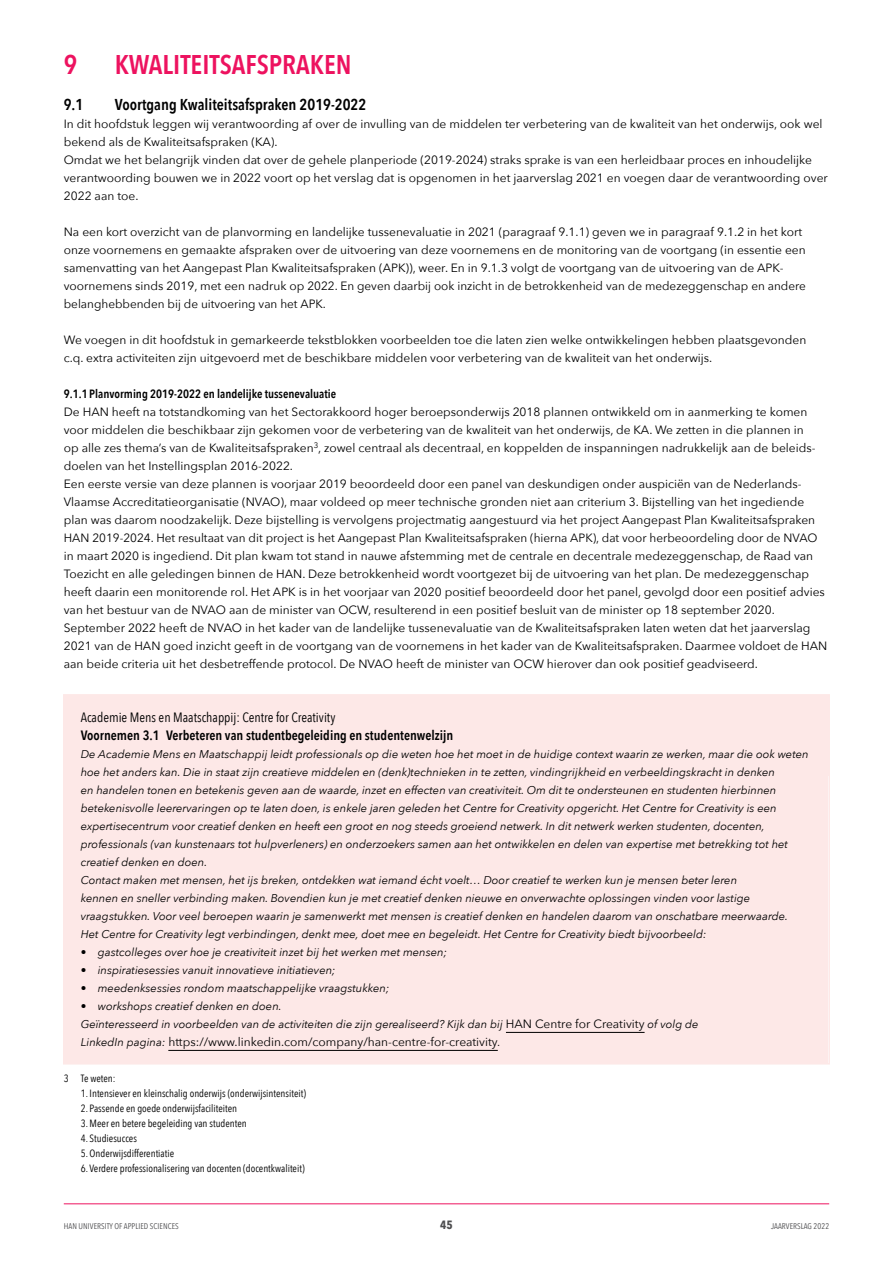
<style>
.page{position:relative;width:893px;height:1263px;background:#fff}
.page>*{position:absolute;margin:0;border:0;box-sizing:border-box;transform-origin:0 0}
.H2_Kop_2{font:600 27px "Avenir Next Condensed";color:#ed125f}
.H3_Paragraafkop{font:600 15.75px "Avenir Next Condensed";color:#000}
.H4_Kader_kop{font:600 13.5px/18px "Avenir Next Condensed";color:#000}
.P_Body{font:12px/18px "Avenir Next";color:#000}
.P_Body_1_witregel_vo{font:12px/18px "Avenir Next";color:#000}
.P_Kader_brood{font:12px "Avenir Next";color:#000}
.H4_Alineakop{font:600 12px "Avenir Next Condensed";color:#000}
.t1{font:700 12px "Avenir Next Condensed";color:#4d4d4f}
.P_Kader_brood-2{font:italic 11.25px/18px "Avenir Next";color:#000}
.P_Body-2{font:10.5px "Avenir Next Condensed";color:#000}
.t2{font:8.25px "Avenir Next Condensed";letter-spacing:.005em;color:#4d4d4f}
.s1{font-weight:400}
.s2{font-style:normal;font-size:12px}
.s3{font-style:italic;font-size:11.25px}
</style>
<div class="page">
<hr style="left:64px;top:1203px;width:765px;height:1px;background:#ed125f">
<div style="left:64px;top:695px;width:765px;height:80px;background:#fde8e7"></div>
<div style="left:63px;top:694px;width:767px;height:56px;border:2px solid #fde8e7"></div>
<div style="left:65px;top:734px;width:763px;height:330px;background:#fde8e7"></div>
<div style="left:63px;top:728px;width:767px;height:336px;border:2px solid #fde8e7"></div>
<hr style="left:506px;top:1032px;width:139px;height:1px;background:#000">
<hr style="left:168px;top:1050px;width:330px;height:1px;background:#000">
<h2 class="H2_Kop_2" style="left:64px;top:41px;width:15px">9</h2>
<h2 class="H2_Kop_2" style="left:115px;top:41px;width:238px">KWALITEITSAFSPRAKEN</h2>
<h3 class="H3_Paragraafkop" style="left:64px;top:91px;width:21px">9.1</h3>
<h3 class="H3_Paragraafkop" style="left:115px;top:91px;width:253px">Voortgang Kwaliteitsafspraken 2019-2022</h3>
<p class="P_Body" style="left:64px;top:114px;width:760px">In dit hoofdstuk leggen wij verantwoording af over de invulling van de middelen ter verbetering van de kwaliteit van het onderwijs, ook wel bekend als de Kwaliteitsafspraken (KA).</p>
<p class="P_Body" style="left:64px;top:150px;width:766px">Omdat we het belangrijk vinden dat over de gehele planperiode (2019-2024) straks sprake is van een herleidbaar proces en inhoudelijke verantwoording bouwen we in 2022 voort op het verslag dat is opgenomen in het jaarverslag 2021 en voegen daar de verantwoording over<br>2022 aan toe.</p>
<p class="P_Body_1_witregel_vo" style="left:64px;top:222px;width:744px">Na een kort overzicht van de planvorming en landelijke tussenevaluatie in 2021 (paragraaf 9.1.1) geven we in paragraaf 9.1.2 in het kort onze voornemens en gemaakte afspraken over de uitvoering van deze voornemens en de monitoring van de voortgang (in essentie een samenvatting van het Aangepast Plan Kwaliteitsafspraken (APK)), weer. En in 9.1.3 volgt de voortgang van de uitvoering van de APK&shy;voornemens sinds 2019, met een nadruk op 2022. En geven daarbij ook inzicht in de betrokkenheid van de medezeggenschap en andere belanghebbenden bij de uitvoering van het APK.</p>
<p class="P_Body_1_witregel_vo" style="left:64px;top:330px;width:744px">We voegen in dit hoofdstuk in gemarkeerde tekstblokken voorbeelden toe die laten zien welke ontwikkelingen hebben plaatsgevonden c.q. extra activiteiten zijn uitgevoerd met de beschikbare middelen voor verbetering van de kwaliteit van het onderwijs.</p>
<h4 class="H4_Alineakop" style="left:64px;top:383px;width:274px">9.1.1 Planvorming 2019-2022 en landelijke tussenevaluatie</h4>
<p class="P_Body" style="left:64px;top:402px;width:752px">De HAN heeft na totstandkoming van het Sectorakkoord hoger beroepsonderwijs 2018 plannen ontwikkeld om in aanmerking te komen voor middelen die beschikbaar zijn gekomen voor de verbetering van de kwaliteit van het onderwijs, de KA. We zetten in die plannen in op alle zes thema’s van de Kwaliteitsafspraken<sup>3</sup>, zowel centraal als decentraal, en koppelden de inspanningen nadrukkelijk aan de beleids&shy;doelen van het Instellingsplan 2016-2022.</p>
<p class="P_Body" style="left:64px;top:474px;width:763px">Een eerste versie van deze plannen is voorjaar 2019 beoordeeld door een panel van deskundigen onder auspiciën van de Nederlands-Vlaamse Accreditatieorganisatie (NVAO), maar voldeed op meer technische gronden niet aan criterium 3. Bijstelling van het ingediende plan was daarom noodzakelijk. Deze bijstelling is vervolgens projectmatig aangestuurd via het project Aangepast Plan Kwaliteitsafspraken HAN 2019-2024. Het resultaat van dit project is het Aangepast Plan Kwaliteitsafspraken (hierna APK), dat voor herbeoordeling door de NVAO in maart 2020 is ingediend. Dit plan kwam tot stand in nauwe afstemming met de centrale en decentrale medezeggenschap, de Raad van Toezicht en alle geledingen binnen de HAN. Deze betrokkenheid wordt voortgezet bij de uitvoering van het plan. De medezeggenschap heeft daarin een monitorende rol. Het APK is in het voorjaar van 2020 positief beoordeeld door het panel, gevolgd door een positief advies van het bestuur van de NVAO aan de minister van OCW, resulterend in een positief besluit van de minister op 18 september 2020.</p>
<p class="P_Body" style="left:64px;top:618px;width:765px">September 2022 heeft de NVAO in het kader van de landelijke tussenevaluatie van de Kwaliteitsafspraken laten weten dat het jaarverslag<br>2021 van de HAN goed inzicht geeft in de voortgang van de voornemens in het kader van de Kwaliteitsafspraken. Daarmee voldoet de HAN aan beide criteria uit het desbetreffende protocol. De NVAO heeft de minister van OCW hierover dan ook positief geadviseerd.</p>
<p class="H4_Kader_kop" style="left:81px;top:708px;width:374px"><span class="s1">Academie Mens en Maatschappij: Centre for Creativity<br></span>Voornemen 3.1 Verbeteren van studentbegeleiding en studentenwelzijn</p>
<p class="P_Kader_brood-2" style="left:81px;top:744px;width:729px">De Academie Mens en Maatschappij leidt professionals op die weten hoe het moet in de huidige context waarin ze werken, maar die ook weten hoe het anders kan. Die in staat zijn creatieve middelen en (denk)technieken in te zetten, vindingrijkheid en verbeeldingskracht in denken<br>en handelen tonen en betekenis geven aan de waarde, inzet en effecten van creativiteit. Om dit te ondersteunen en studenten hierbinnen betekenisvolle leerervaringen op te laten doen, is enkele jaren geleden het Centre for Creativity opgericht. Het Centre for Creativity is een expertisecentrum voor creatief denken en heeft een groot en nog steeds groeiend netwerk. In dit netwerk werken studenten, docenten, professionals (van kunstenaars tot hulpverleners) en onderzoekers samen aan het ontwikkelen en delen van expertise met betrekking tot het creatief denken en doen.</p>
<p class="P_Kader_brood-2" style="left:81px;top:870px;width:709px">Contact maken met mensen, het ijs breken, ontdekken wat iemand écht voelt… Door creatief te werken kun je mensen beter leren<br>kennen en sneller verbinding maken. Bovendien kun je met creatief denken nieuwe en onverwachte oplossingen vinden voor lastige vraagstukken. Voor veel beroepen waarin je samenwerkt met mensen is creatief denken en handelen daarom van onschatbare meerwaarde.<br>Het Centre for Creativity legt verbindingen, denkt mee, doet mee en begeleidt. Het Centre for Creativity biedt bijvoorbeeld:</p>
<p class="P_Kader_brood-2" style="left:81px;top:942px;width:368px">• gastcolleges over hoe je creativiteit inzet bij het werken met mensen;</p>
<p class="P_Kader_brood-2" style="left:81px;top:960px;width:256px">• inspiratiesessies vanuit innovatieve initiatieven;</p>
<p class="P_Kader_brood-2" style="left:81px;top:978px;width:310px">• meedenksessies rondom maatschappelijke vraagstukken;</p>
<p class="P_Kader_brood-2" style="left:81px;top:996px;width:202px">• workshops creatief denken en doen.</p>
<p class="P_Kader_brood-2" style="left:81px;top:1014px;width:619px">Geïnteresseerd in voorbeelden van de activiteiten die zijn gerealiseerd? Kijk dan bij <span class="s2">HAN Centre for Creativity</span> of volg de</p>
<p class="P_Kader_brood" style="left:81px;top:1031px;width:421px"><span class="s3">LinkedIn pagina:</span> https://www.linkedin.com/company/han-centre-for-creativity<span class="s3">.</span></p>
<p class="P_Body-2" style="left:64px;top:1069px;width:53px">3 Te weten:</p>
<p class="P_Body-2" style="left:81px;top:1084px;width:227px">1. Intensiever en kleinschalig onderwijs (onderwijsintensiteit)</p>
<p class="P_Body-2" style="left:81px;top:1099px;width:158px">2. Passende en goede onderwijsfaciliteiten</p>
<p class="P_Body-2" style="left:81px;top:1114px;width:168px">3. Meer en betere begeleiding van studenten</p>
<p class="P_Body-2" style="left:81px;top:1129px;width:58px">4. Studiesucces</p>
<p class="P_Body-2" style="left:81px;top:1144px;width:95px">5. Onderwijsdifferentiatie</p>
<p class="P_Body-2" style="left:81px;top:1159px;width:225px">6. Verdere professionalisering van docenten (docentkwaliteit)</p>
<p class="t2" style="left:64px;top:1219px;width:116px">HAN UNIVERSITY OF APPLIED SCIENCES</p>
<p class="t1" style="left:440px;top:1217px;width:14px">45</p>
<p class="t2" style="left:771px;top:1219px;width:60px">JAARVERSLAG 2022</p>
</div>
